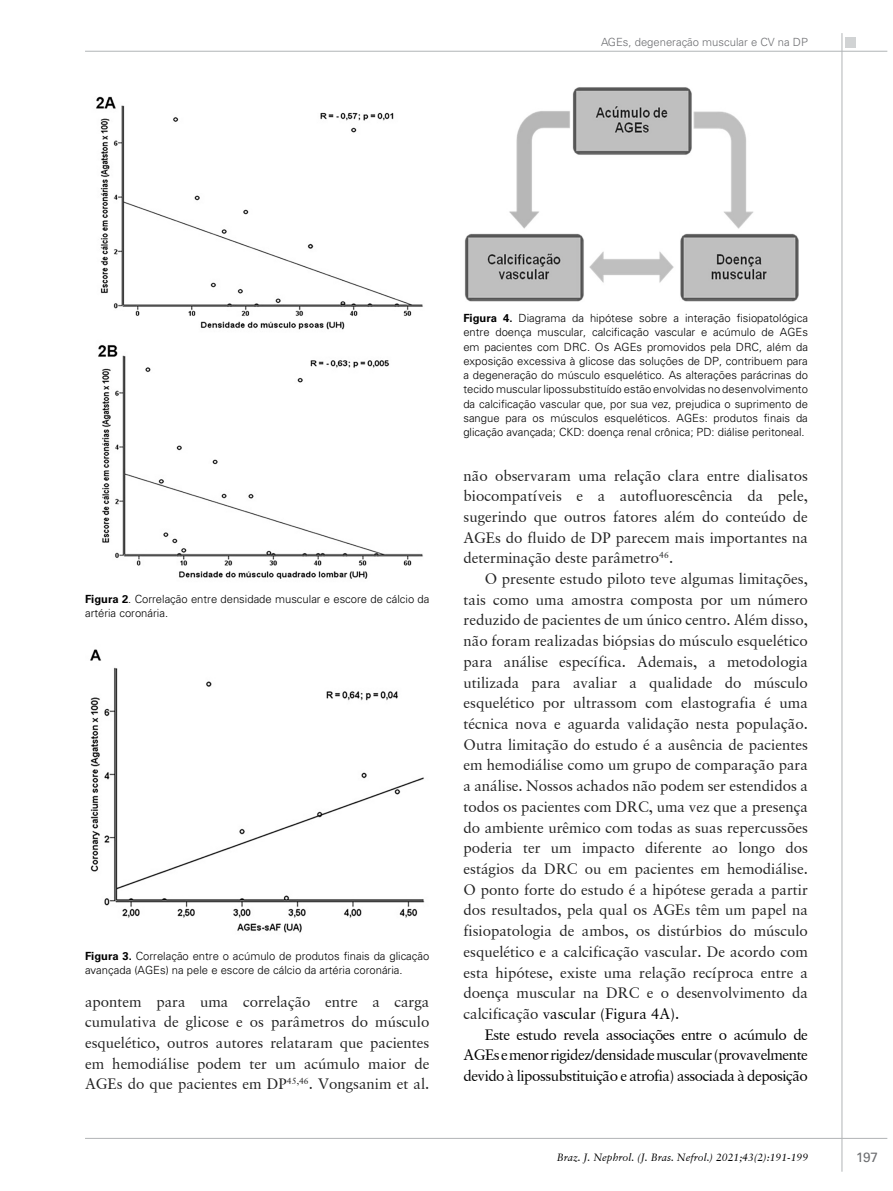
<style>
.page{position:relative;width:893px;height:1191px;background:#fff}
.page>*{position:absolute;margin:0;border:0;box-sizing:border-box;transform-origin:0 0}
.t1{font:15px/20.7px "Garamond Retrospective S Si";color:#222;text-align:justify}
.t2{font:15px/20.7px "Garamond Retrospective S Si";letter-spacing:-.03em;color:#000;text-align:justify}
.t3{font:13.5px "Univers LT Std";color:#6d6e71}
.t4{font:300 11.25px/14.2px "Univers LT Std";color:#000}
.t5{font:300 11.25px "Univers LT Std";color:#6d6e71}
.t6{font:italic 10.5px "Garamond Retrospective S Si";color:#000}
.s1{font-weight:700}
.s2{color:#000}
</style>
<div class="page">
<div style="left:845px;top:37px;width:11px;height:11px;background:#d1d3d4"></div>
<hr style="left:85px;top:51px;width:802px;height:1px;background:#b1b4b6">
<hr style="left:842px;top:33px;width:1px;height:1138px;background:#b1b4b6">
<hr style="left:85px;top:1138px;width:802px;height:1px;background:#b1b4b6">
<img style="left:464px;top:87px;width:335px;height:215px">
<img style="left:96px;top:96px;width:327px;height:483px">
<img style="left:90px;top:649px;width:335px;height:284px">
<p class="t5" style="left:601px;top:36px;width:208px">AGEs, degeneração muscular e CV na DP</p>
<p class="t4" style="left:85px;top:591px;width:346px"><span class="s1">Figura 2</span>. Correlação entre densidade muscular e escore de cálcio da artéria coronária.</p>
<p class="t4" style="left:85px;top:948px;width:346px"><span class="s1">Figura 3.</span> Correlação entre o acúmulo de produtos finais da glicação avançada (AGEs) na pele e escore de cálcio da artéria coronária.</p>
<p class="t1" style="left:85px;top:990px;width:346px">apontem para uma correlação entre a carga cumulativa de glicose e os parâmetros do músculo esquelético, outros autores relataram que pacientes em hemodiálise podem ter um acúmulo maior de AGEs do que pacientes em DP<sup>45,46</sup>. Vongsanim et al.</p>
<p class="t4" style="left:463px;top:311px;width:346px;text-align:justify"><span class="s1">Figura 4.</span> Diagrama da hipótese sobre a interação fisiopatológica entre doença muscular, calcificação vascular e acúmulo de AGEs em pacientes com DRC. Os AGEs promovidos pela DRC, além da exposição excessiva à glicose das soluções de DP, contribuem para a degeneração do músculo esquelético. As alterações parácrinas do tecido muscular lipossubstituído estão envolvidas no desenvolvimento da calcificação vascular que, por sua vez, prejudica o suprimento de sangue para os músculos esqueléticos. AGEs: produtos finais da glicação avançada; CKD: doença renal crônica; PD: diálise peritoneal.</p>
<p class="t1" style="left:463px;top:465px;width:346px">não observaram uma relação clara entre dialisatos biocompatíveis e a autofluorescência da pele, sugerindo que outros fatores além do conteúdo de AGEs do fluido de DP parecem mais importantes na determinação deste parâmetro<sup>46</sup>.</p>
<p class="t1" style="left:463px;top:568px;width:346px;text-indent:21px">O presente estudo piloto teve algumas limitações, tais como uma amostra composta por um número reduzido de pacientes de um único centro. Além disso, não foram realizadas biópsias do músculo esquelético para análise específica. Ademais, a metodologia utilizada para avaliar a qualidade do músculo esquelético por ultrassom com elastografia é uma técnica nova e aguarda validação nesta população.<br>Outra limitação do estudo é a ausência de pacientes em hemodiálise como um grupo de comparação para a análise. Nossos achados não podem ser estendidos a todos os pacientes com DRC, uma vez que a presença do ambiente urêmico com todas as suas repercussões poderia ter um impacto diferente ao longo dos estágios da DRC ou em pacientes em hemodiálise.<br>O ponto forte do estudo é a hipótese gerada a partir dos resultados, pela qual os AGEs têm um papel na fisiopatologia de ambos, os distúrbios do músculo esquelético e a calcificação vascular. De acordo com esta hipótese, existe uma relação recíproca entre a doença muscular na DRC e o desenvolvimento da calcificação <span class="s2">vascular (Figura 4A).</span></p>
<p class="t2" style="left:463px;top:1023px;width:346px;text-indent:21px">Este estudo revela associações entre o acúmulo de AGEs e menor rigidez/densidade muscular (provavelmente devido à lipossubstituição e atrofia) associada à deposição</p>
<p class="t6" style="left:557px;top:1151px;width:253px">Braz. J. Nephrol. (J. Bras. Nefrol.) 2021;43(2):191-199</p>
<p class="t3" style="left:856px;top:1149px;width:23px">197</p>
</div>
